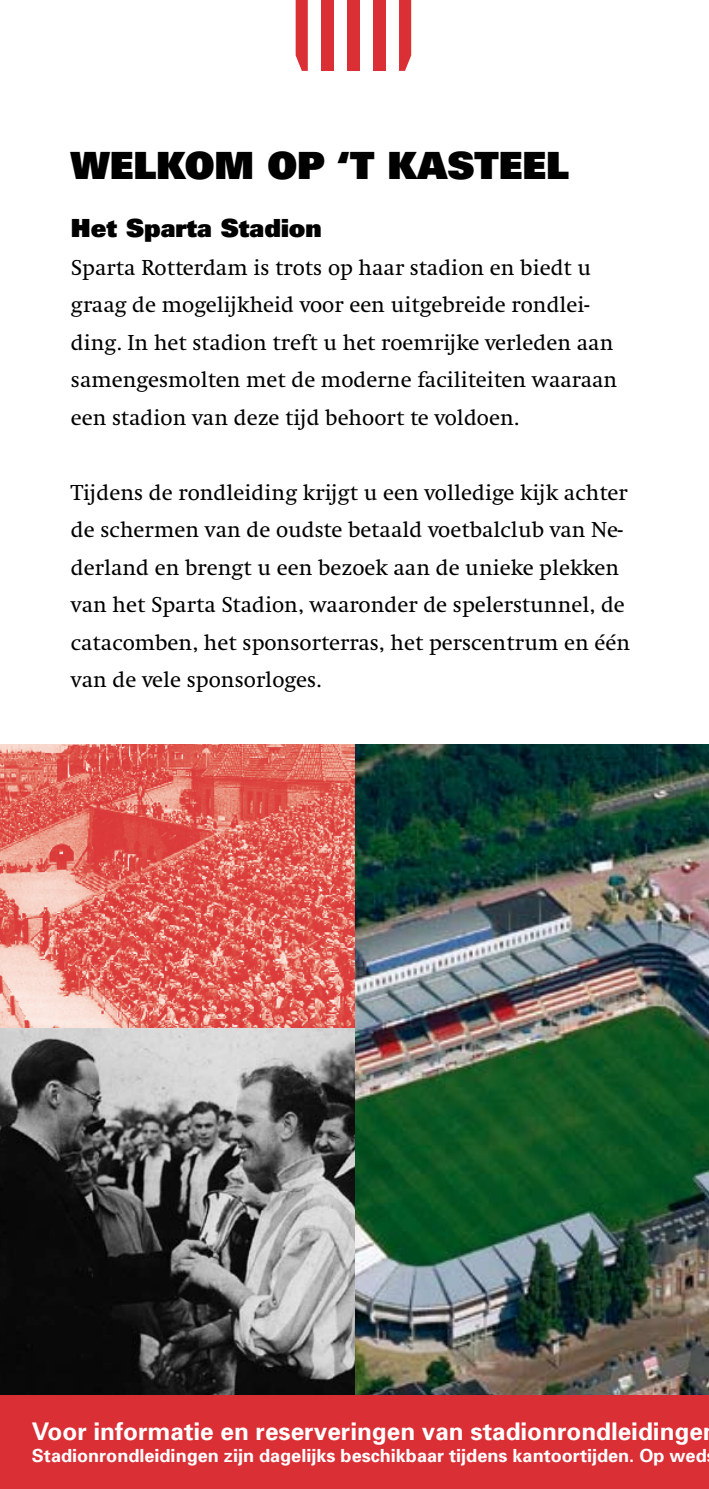
<style>
.page{position:relative;width:709px;height:1489px;background:#fff}
.page>*{position:absolute;margin:0;border:0;box-sizing:border-box;transform-origin:0 0}
.t1{font:900 37.5px "Univers";color:#000}
.t2{font:900 25px "Univers";color:#000}
.t3{font:700 24.25px "Univers";color:#fff}
.t4{font:22.5px/37.5px "Swift";color:#000}
.t5{font:700 18px "Univers";color:#fff}
</style>
<div class="page">
<div style="left:373px;top:0;width:12px;height:71px;background:#db2f36"></div>
<svg style="left:296px;top:0;width:12px;height:71px"></svg>
<div style="left:321px;top:0;width:12px;height:71px;background:#db2f36"></div>
<svg style="left:399px;top:0;width:12px;height:71px"></svg>
<div style="left:347px;top:0;width:12px;height:71px;background:#db2f36"></div>
<img style="left:354px;top:744px;width:355px;height:650px">
<img style="left:0;top:744px;width:354px;height:650px">
<div style="left:0;top:1394px;width:709px;height:94px;background:#db2f36"></div>
<h1 class="t1" style="left:71px;top:141px;width:499px">WELKOM OP ‘T KASTEEL</h1>
<p class="t2" style="left:71px;top:212px;width:252px">Het Sparta Stadion</p>
<p class="t4" style="left:71px;top:249px;width:548px">Sparta Rotterdam is trots op haar stadion en biedt u graag de mogelijkheid voor een uitgebreide rondlei&shy;ding. In het stadion treft u het roemrijke verleden aan samengesmolten met de moderne faciliteiten waaraan een stadion van deze tijd behoort te voldoen.</p>
<p class="t4" style="left:71px;top:474px;width:561px">Tijdens de rondleiding krijgt u een volledige kijk achter de schermen van de oudste betaald voetbalclub van Ne&shy;derland en brengt u een bezoek aan de unieke plekken van het Sparta Stadion, waaronder de spelerstunnel, de catacomben, het sponsorterras, het perscentrum en één van de vele sponsorloges.</p>
<p class="t3" style="left:32px;top:1415px;width:672px">Voor informatie en reserveringen van stadionrondleidinge</p>
<p class="t5" style="left:32px;top:1443px;width:676px">Stadionrondleidingen zijn dagelijks beschikbaar tijdens kantoortijden. Op wed</p>
</div>
